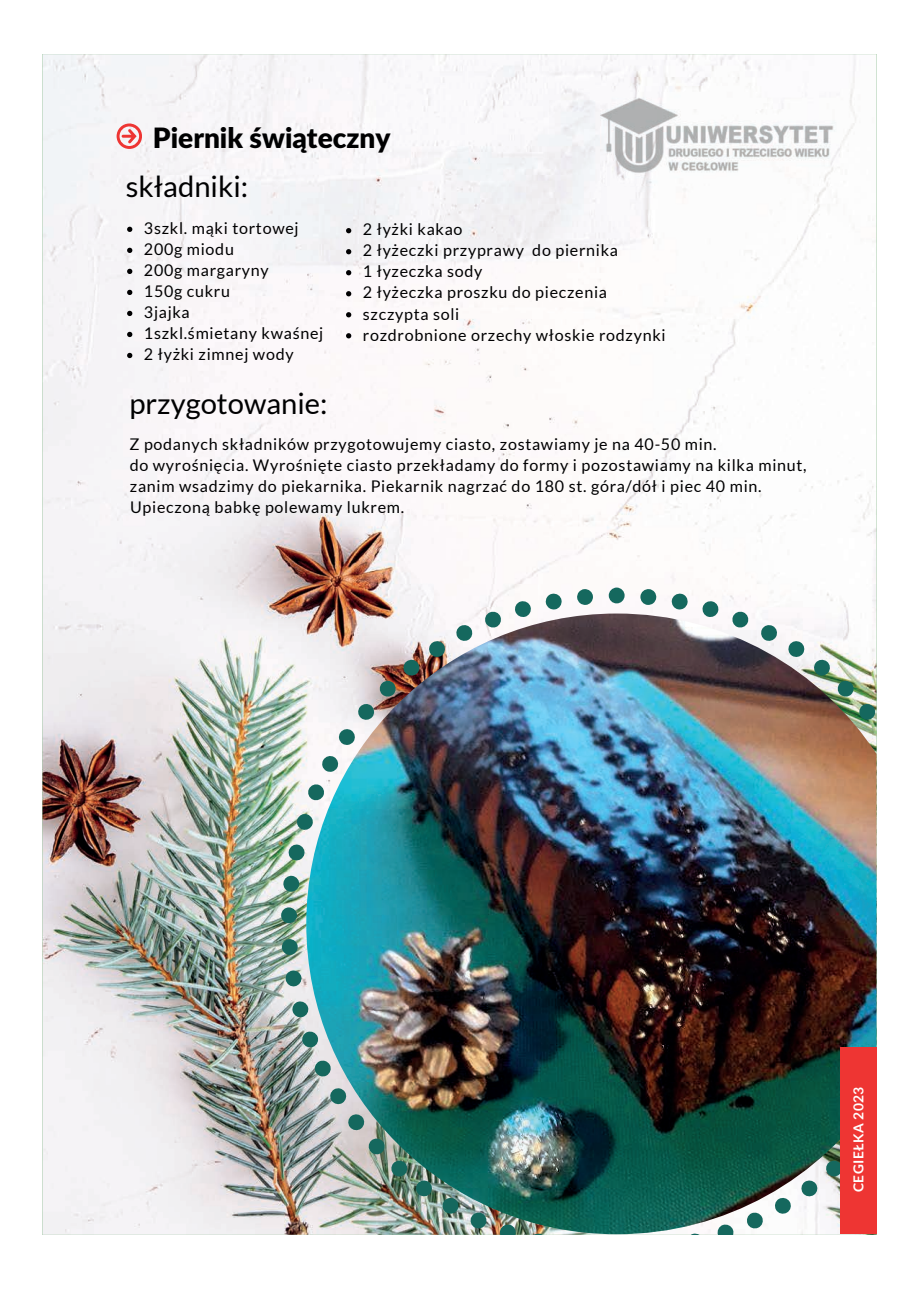
<style>
.page{position:relative;width:919px;height:1289px;background:#fff}
.page>*{position:absolute;margin:0;border:0;box-sizing:border-box;transform-origin:0 0}
.t1{font:29.25px "Lato";color:#000001}
.t2{font:900 28.05px "Lato Latin";color:#000001}
.t3{font:16.05px/21px "Lato";letter-spacing:.045em;color:#000001}
.t4{font:700 13.8px "Lato";letter-spacing:.03em;color:#fff}
</style>
<div class="page">
<img style="left:42px;top:54px;width:834px;height:1180px">
<img style="left:601px;top:87px;width:238px;height:99px">
<img style="left:306px;top:613px;width:570px;height:621px">
<svg style="left:825px;top:1137px;width:15px;height:40px"></svg>
<svg style="left:800px;top:1179px;width:18px;height:18px"></svg>
<svg style="left:773px;top:1196px;width:18px;height:18px"></svg>
<svg style="left:745px;top:1211px;width:18px;height:18px"></svg>
<svg style="left:716px;top:1223px;width:18px;height:11px"></svg>
<svg style="left:686px;top:1233px;width:17px;height:1px"></svg>
<svg style="left:530px;top:1233px;width:17px;height:1px"></svg>
<svg style="left:499px;top:1223px;width:17px;height:11px"></svg>
<svg style="left:469px;top:1211px;width:18px;height:18px"></svg>
<svg style="left:441px;top:1196px;width:18px;height:18px"></svg>
<svg style="left:415px;top:1179px;width:18px;height:18px"></svg>
<svg style="left:368px;top:1137px;width:40px;height:40px"></svg>
<svg style="left:347px;top:1113px;width:18px;height:18px"></svg>
<svg style="left:330px;top:1087px;width:17px;height:18px"></svg>
<svg style="left:314px;top:1060px;width:18px;height:17px"></svg>
<svg style="left:301px;top:1030px;width:18px;height:18px"></svg>
<svg style="left:291px;top:1000px;width:18px;height:18px"></svg>
<svg style="left:285px;top:970px;width:17px;height:17px"></svg>
<svg style="left:281px;top:938px;width:17px;height:17px"></svg>
<div style="left:281px;top:907px;width:16px;height:16px;background:#15685e;border-radius:50%"></div>
<svg style="left:283px;top:875px;width:17px;height:16px"></svg>
<svg style="left:288px;top:843px;width:17px;height:17px"></svg>
<svg style="left:296px;top:813px;width:18px;height:17px"></svg>
<svg style="left:307px;top:783px;width:18px;height:18px"></svg>
<svg style="left:322px;top:754px;width:17px;height:18px"></svg>
<svg style="left:338px;top:728px;width:18px;height:17px"></svg>
<svg style="left:357px;top:703px;width:18px;height:17px"></svg>
<svg style="left:379px;top:680px;width:17px;height:17px"></svg>
<svg style="left:402px;top:658px;width:18px;height:18px"></svg>
<svg style="left:428px;top:640px;width:18px;height:18px"></svg>
<svg style="left:455px;top:624px;width:18px;height:18px"></svg>
<svg style="left:484px;top:610px;width:18px;height:18px"></svg>
<svg style="left:514px;top:600px;width:17px;height:17px"></svg>
<svg style="left:545px;top:593px;width:17px;height:16px"></svg>
<svg style="left:577px;top:588px;width:16px;height:17px"></svg>
<div style="left:608px;top:587px;width:16px;height:16px;background:#15685e;border-radius:50%"></div>
<svg style="left:640px;top:588px;width:16px;height:17px"></svg>
<svg style="left:671px;top:593px;width:16px;height:16px"></svg>
<svg style="left:701px;top:600px;width:18px;height:17px"></svg>
<svg style="left:731px;top:610px;width:18px;height:18px"></svg>
<svg style="left:760px;top:624px;width:18px;height:18px"></svg>
<svg style="left:787px;top:640px;width:18px;height:18px"></svg>
<svg style="left:813px;top:658px;width:17px;height:18px"></svg>
<svg style="left:836px;top:680px;width:18px;height:17px"></svg>
<svg style="left:858px;top:703px;width:18px;height:17px"></svg>
<div style="left:840px;top:1047px;width:36px;height:186px;background:#ee3533"></div>
<svg style="left:127px;top:227px;width:5px;height:5px"></svg>
<svg style="left:127px;top:248px;width:5px;height:5px"></svg>
<svg style="left:127px;top:269px;width:5px;height:5px"></svg>
<svg style="left:127px;top:290px;width:5px;height:5px"></svg>
<svg style="left:127px;top:311px;width:5px;height:5px"></svg>
<svg style="left:127px;top:332px;width:5px;height:5px"></svg>
<svg style="left:127px;top:353px;width:5px;height:5px"></svg>
<svg style="left:117px;top:123px;width:25px;height:26px"></svg>
<svg style="left:346px;top:228px;width:5px;height:5px"></svg>
<svg style="left:346px;top:249px;width:5px;height:5px"></svg>
<svg style="left:346px;top:270px;width:5px;height:5px"></svg>
<svg style="left:346px;top:291px;width:5px;height:5px"></svg>
<svg style="left:346px;top:312px;width:5px;height:5px"></svg>
<svg style="left:346px;top:333px;width:5px;height:5px"></svg>
<h2 class="t2" style="left:153px;top:121px;width:239px">Piernik świąteczny</h2>
<h1 class="t1" style="left:126px;top:170px;width:124px">składniki:</h1>
<p class="t3" style="left:144px;top:218px;width:181px">3szkl. mąki tortowej<br>200g miodu<br>200g margaryny<br>150g cukru<br>3jajka<br>1szkl.śmietany kwaśnej<br>2 łyżki zimnej wody</p>
<p class="t3" style="left:363px;top:219px;width:304px">2 łyżki kakao<br>2 łyżeczki przyprawy do piernika<br>1 łyzeczka sody<br>2 łyżeczka proszku do pieczenia szczypta soli<br>rozdrobnione orzechy włoskie rodzynki</p>
<h2 class="t2" style="left:223px;top:246px;width:226px">Babka drożdżowa</h2>
<h1 class="t1" style="left:129px;top:387px;width:199px">przygotowanie:</h1>
<p class="t3" style="left:129px;top:433px;width:678px">Z podanych składników przygotowujemy ciasto, zostawiamy je na 40-50 min.<br>do wyrośnięcia. Wyrośnięte ciasto przekładamy do formy i pozostawiamy na kilka minut, zanim wsadzimy do piekarnika. Piekarnik nagrzać do 180 st. góra/dół i piec 40 min.<br>Upieczoną babkę polewamy lukrem.</p>
<p class="t4" style="left:850px;top:1192px;width:107px;rotate:-90deg">CEGIEŁKA 2023</p>
</div>
